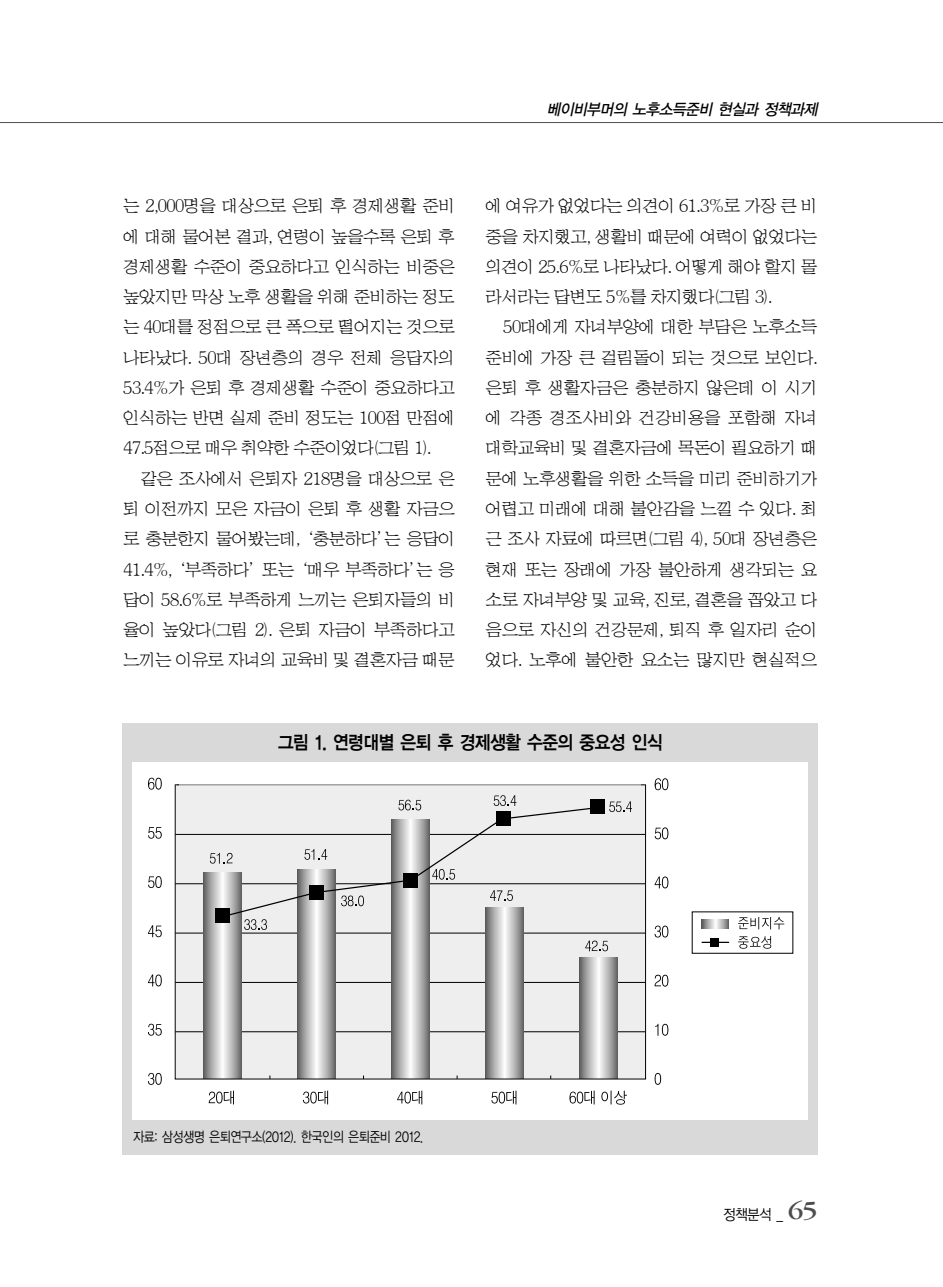
<style>
.page{position:relative;width:943px;height:1287px;background:#fff}
.page>*{position:absolute;margin:0;border:0;box-sizing:border-box;transform-origin:0 0}
.t1{font:18.9px "YGO14";letter-spacing:-.105em;color:#000;scale:.9 1}
.t2{font:17.5px/30.3px "HY Sin Mun Myeong Jo";letter-spacing:-.085em;color:#000;text-align:justify}
.t3{font:italic 15.75px "YGO13";color:#000;scale:.95 1}
.t4{font:14.88px "YGO12";color:#000;scale:.9 1}
.t5{font:14px "YGO12";letter-spacing:-.105em;color:#000;scale:.85 1}
.s1{font-family:"Garamand SW";font-size:26.25px;color:#4d4d4d}
</style>
<div class="page">
<hr style="left:0;top:122px;width:942px;height:1px;background:#4d4d4d">
<div style="left:123px;top:723px;width:694px;height:431px;background:#d9d9d9"></div>
<div style="left:133px;top:762px;width:674px;height:358px;background:#fff"></div>
<div style="left:175px;top:785px;width:470px;height:293px;background:#eee"></div>
<svg style="left:148px;top:778px;width:14px;height:11px"></svg>
<svg style="left:148px;top:827px;width:14px;height:12px"></svg>
<svg style="left:148px;top:876px;width:14px;height:12px"></svg>
<svg style="left:148px;top:925px;width:14px;height:12px"></svg>
<svg style="left:148px;top:974px;width:14px;height:12px"></svg>
<svg style="left:148px;top:1024px;width:14px;height:11px"></svg>
<svg style="left:148px;top:1073px;width:14px;height:12px"></svg>
<svg style="left:209px;top:1090px;width:25px;height:14px"></svg>
<svg style="left:303px;top:1090px;width:25px;height:14px"></svg>
<svg style="left:397px;top:1090px;width:25px;height:14px"></svg>
<svg style="left:491px;top:1090px;width:25px;height:14px"></svg>
<svg style="left:569px;top:1090px;width:25px;height:14px"></svg>
<svg style="left:601px;top:1090px;width:25px;height:14px"></svg>
<svg style="left:654px;top:778px;width:14px;height:12px"></svg>
<svg style="left:654px;top:827px;width:14px;height:12px"></svg>
<svg style="left:654px;top:876px;width:14px;height:12px"></svg>
<svg style="left:654px;top:925px;width:14px;height:12px"></svg>
<svg style="left:654px;top:975px;width:14px;height:11px"></svg>
<svg style="left:655px;top:1024px;width:13px;height:12px"></svg>
<svg style="left:654px;top:1073px;width:6px;height:12px"></svg>
<hr style="left:175px;top:834px;width:469px;height:1px;background:#000">
<hr style="left:175px;top:883px;width:469px;height:1px;background:#000">
<hr style="left:175px;top:932px;width:469px;height:1px;background:#000">
<hr style="left:175px;top:982px;width:469px;height:1px;background:#000">
<hr style="left:175px;top:1031px;width:469px;height:1px;background:#000">
<svg style="left:203px;top:872px;width:38px;height:205px"></svg>
<svg style="left:297px;top:930px;width:38px;height:147px"></svg>
<svg style="left:391px;top:930px;width:38px;height:147px"></svg>
<svg style="left:485px;top:930px;width:38px;height:147px"></svg>
<svg style="left:579px;top:957px;width:37px;height:120px"></svg>
<svg style="left:609px;top:801px;width:22px;height:11px"></svg>
<svg style="left:585px;top:940px;width:22px;height:11px"></svg>
<div style="left:590px;top:800px;width:14px;height:14px;background:#000"></div>
<div style="left:710px;top:938px;width:8px;height:8px;background:#000"></div>
<svg style="left:210px;top:795px;width:391px;height:135px"></svg>
<svg style="left:738px;top:917px;width:45px;height:12px"></svg>
<svg style="left:738px;top:936px;width:33px;height:13px"></svg>
<svg style="left:701px;top:919px;width:27px;height:9px"></svg>
<svg style="left:701px;top:942px;width:27px;height:1px"></svg>
<p class="t3" style="left:545px;top:103px;width:291px">베이비부머의 노후소득준비 현실과 정책과제</p>
<p class="t2" style="left:123px;top:192px;width:334px">는 2,000명을 대상으로 은퇴 후 경제생활 준비 에 대해 물어본 결과, 연령이 높을수록 은퇴 후 경제생활 수준이 중요하다고 인식하는 비중은 높았지만 막상 노후 생활을 위해 준비하는 정도 는 40대를 정점으로 큰 폭으로 떨어지는 것으로 나타났다. 50대 장년층의 경우 전체 응답자의 53.4%가 은퇴 후 경제생활 수준이 중요하다고 인식하는 반면 실제 준비 정도는 100점 만점에 47.5점으로 매우 취약한 수준이었다(그림 1).</p>
<p class="t2" style="left:123px;top:464px;width:334px;text-indent:17px">같은 조사에서 은퇴자 218명을 대상으로 은 퇴 이전까지 모은 자금이 은퇴 후 생활 자금으 로 충분한지 물어봤는데, ‘충분하다’는 응답이 41.4%, ‘부족하다’또는‘매우 부족하다’는 응 답이 58.6%로 부족하게 느끼는 은퇴자들의 비 율이 높았다(그림 2). 은퇴 자금이 부족하다고 느끼는 이유로 자녀의 교육비 및 결혼자금 때문</p>
<p class="t2" style="left:485px;top:192px;width:334px">에 여유가 없었다는 의견이 61.3%로 가장 큰 비 중을 차지했고, 생활비 때문에 여력이 없었다는 의견이 25.6%로 나타났다. 어떻게 해야 할지 몰 라서라는 답변도 5%를 차지했다(그림 3).</p>
<p class="t2" style="left:485px;top:313px;width:334px;text-indent:17px">50대에게 자녀부양에 대한 부담은 노후소득 준비에 가장 큰 걸림돌이 되는 것으로 보인다. 은퇴 후 생활자금은 충분하지 않은데 이 시기 에 각종 경조사비와 건강비용을 포함해 자녀 대학교육비 및 결혼자금에 목돈이 필요하기 때 문에 노후생활을 위한 소득을 미리 준비하기가 어렵고 미래에 대해 불안감을 느낄 수 있다. 최 근 조사 자료에 따르면(그림 4), 50대 장년층은 현재 또는 장래에 가장 불안하게 생각되는 요 소로 자녀부양 및 교육, 진로, 결혼을 꼽았고 다 음으로 자신의 건강문제, 퇴직 후 일자리 순이 었다. 노후에 불안한 요소는 많지만 현실적으</p>
<p class="t1" style="left:277px;top:734px;width:430px">그림 1. 연령대별 은퇴 후 경제생활 수준의 중요성 인식</p>
<p class="t5" style="left:133px;top:1130px;width:344px">자료: 삼성생명 은퇴연구소(2012). 한국인의 은퇴준비 2012.</p>
<p class="t4" style="left:722px;top:1207px;width:107px">정책분석 _ <span class="s1">65</span></p>
</div>
